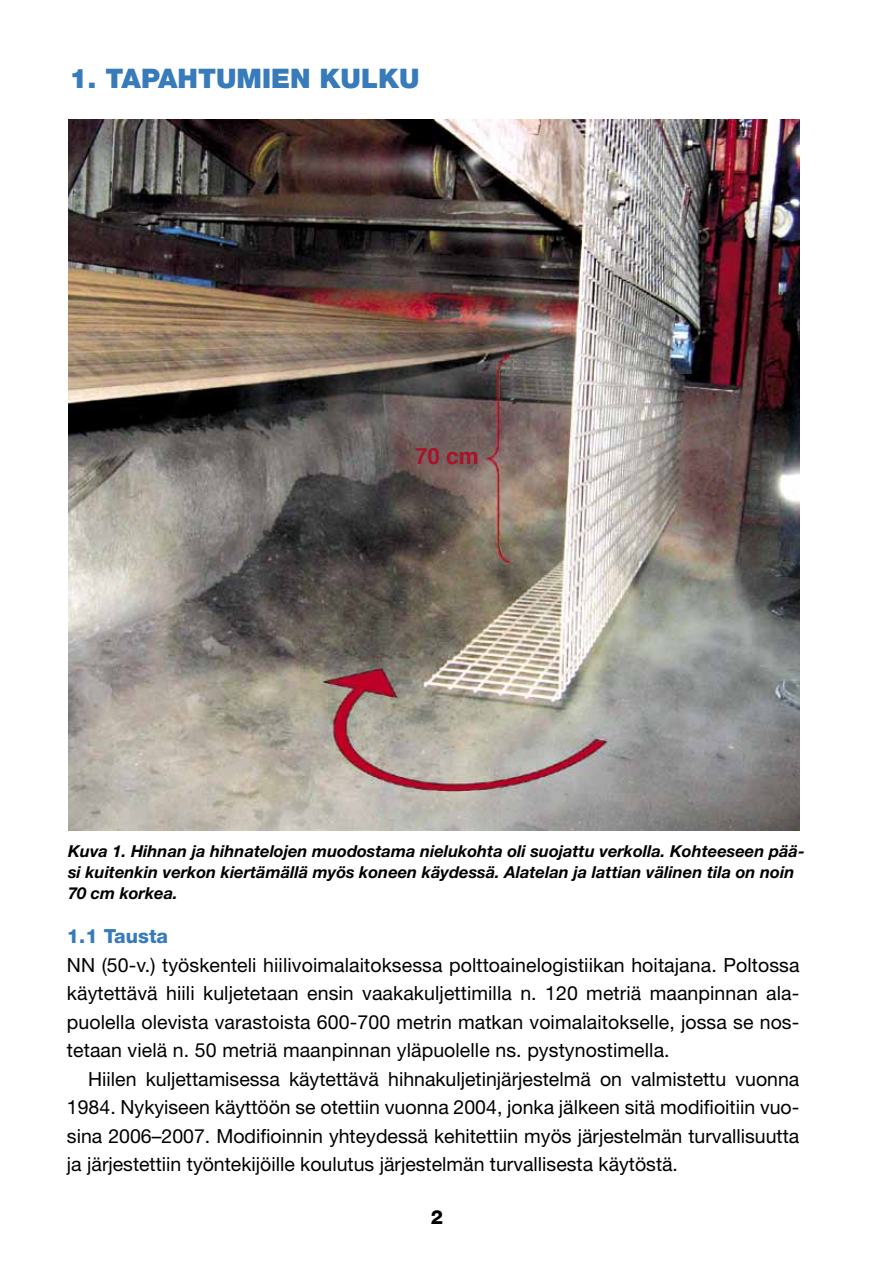
<style>
.page{position:relative;width:893px;height:1263px;background:#fff}
.page>*{position:absolute;margin:0;border:0;box-sizing:border-box;transform-origin:0 0}
.t1{font:900 27px "Helvetica Neue";color:#387bbb}
.t2{font:700 22.5px "Helvetica";color:#a9132a}
.t3{font:19.5px/28.5px "Helvetica Neue";letter-spacing:.005em;color:#000;text-align:justify}
.t4{font:800 19.5px "Helvetica Neue";color:#387bbb}
.t5{font:800 19.5px "Helvetica Neue";color:#000}
.t6{font:italic 700 16.5px/21px "Helvetica Neue";color:#000}
</style>
<div class="page">
<img style="left:68px;top:119px;width:731px;height:712px">
<h1 class="t1" style="left:69px;top:62px;width:72px">1. TAPAH</h1>
<h1 class="t1" style="left:198px;top:62px;width:38px">TUMIEN</h1>
<h1 class="t1" style="left:320px;top:62px;width:21px">KULKU</h1>
<p class="t2" style="left:415px;top:438px;width:65px">70 cm</p>
<p class="t6" style="left:68px;top:840px;width:738px">Kuva 1. Hihnan ja hihnatelojen muodostama nielukohta oli suojattu verkolla. Kohteeseen pää&shy;si kuitenkin verkon kiertämällä myös koneen käydessä. Alatelan ja lattian välinen tila on noin<br>70 cm korkea.</p>
<p class="t4" style="left:67px;top:924px;width:103px">1.1 Tausta</p>
<p class="t3" style="left:67px;top:950px;width:734px">NN (50-v.) työskenteli hiilivoimalaitoksessa polttoainelogistiikan hoitajana. Poltossa käytettävä hiili kuljetetaan ensin vaakakuljettimilla n. 120 metriä maanpinnan ala&shy;puolella olevista varastoista 600-700 metrin matkan voimalaitokselle, jossa se nos&shy;tetaan vielä n. 50 metriä maanpinnan yläpuolelle ns. pystynostimella.</p>
<p class="t3" style="left:67px;top:1064px;width:734px;text-indent:21px">Hiilen kuljettamisessa käytettävä hihnakuljetinjärjestelmä on valmistettu vuonna 1984. Nykyiseen käyttöön se otettiin vuonna 2004, jonka jälkeen sitä modifioitiin vuo&shy;sina 2006–2007. Modifioinnin yhteydessä kehitettiin myös järjestelmän turvallisuutta ja järjestettiin työntekijöille koulutus järjestelmän turvallisesta käytöstä.</p>
<p class="t5" style="left:431px;top:1206px;width:14px">2</p>
</div>
